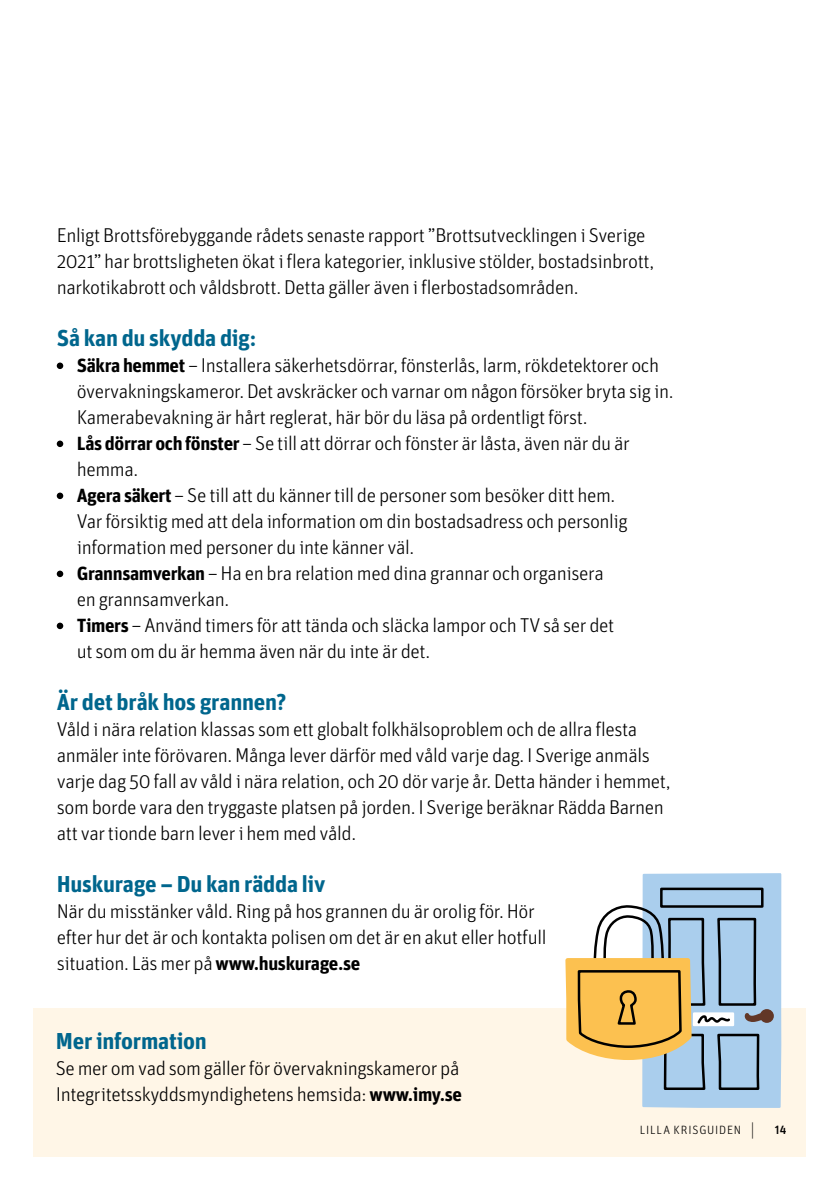
<style>
.page{position:relative;width:840px;height:1191px;background:#fff}
.page>*{position:absolute;margin:0;border:0;box-sizing:border-box;transform-origin:0 0}
.t1{font:700 23px "Unit OTRB";letter-spacing:-.01em;color:#00668d}
.t2{font:300 20px/26px "Unit OTRB";letter-spacing:-.02em;color:#000}
.t3{font:300 12px "Unit OTRB";letter-spacing:.065em;color:#000}
.s1{font-weight:700;font-size:19px}
.s2{font-size:18px}
.s3{font-family:"Unit OTRB1 Medi";font-weight:400}
</style>
<div class="page">
<div style="left:57px;top:362px;width:6px;height:7px;background:#000;border-radius:50%"></div>
<div style="left:57px;top:440px;width:6px;height:7px;background:#000;border-radius:50%"></div>
<div style="left:57px;top:492px;width:6px;height:7px;background:#000;border-radius:50%"></div>
<div style="left:57px;top:570px;width:6px;height:7px;background:#000;border-radius:50%"></div>
<div style="left:57px;top:622px;width:6px;height:7px;background:#000;border-radius:50%"></div>
<div style="left:33px;top:1008px;width:772px;height:149px;background:#fff6e7"></div>
<svg style="left:565px;top:873px;width:217px;height:235px"></svg>
<p class="t2" style="left:57px;top:222px;width:599px">Enligt Brottsförebyggande rådets senaste rapport ”Brottsutvecklingen i Sverige<br>2021” har brottsligheten ökat i flera kategorier, inklusive stölder, bostadsinbrott, narkotikabrott och våldsbrott. Detta gäller även i flerbostadsområden.</p>
<p class="t1" style="left:57px;top:323px;width:201px">Så kan du skydda dig:</p>
<p class="t2" style="left:77px;top:352px;width:598px"><span class="s1">Säkra hemmet</span> – Installera säkerhetsdörrar, fönsterlås, larm, rökdetektorer och övervakningskameror. Det avskräcker och varnar om någon försöker bryta sig in.<br>Kamerabevakning är hårt reglerat, här bör du läsa på ordentligt först.<br><span class="s1">Lås dörrar och fönster</span> – Se till att dörrar och fönster är låsta, även när du är hemma.<br><span class="s1">Agera säkert</span> – Se till att du känner till de personer som besöker ditt hem.<br>Var försiktig med att dela information om din bostadsadress och personlig information med personer du inte känner väl.<br><span class="s1">Grannsamverkan</span> – Ha en bra relation med dina grannar och organisera<br>en grannsamverkan.<br><span class="s1">Timers</span> – Använd timers för att tända och släcka lampor och TV så ser det<br>ut som om du är hemma även när du inte är det.</p>
<p class="t1" style="left:57px;top:687px;width:231px">Är det bråk hos grannen?</p>
<p class="t2" style="left:57px;top:716px;width:615px">Våld i nära relation klassas som ett globalt folkhälsoproblem och de allra flesta anmäler inte förövaren. Många lever därför med våld varje dag. I Sverige anmäls varje dag 50 fall av våld i nära relation, och 20 dör varje år. Detta händer i hemmet, som borde vara den tryggaste platsen på jorden. I Sverige beräknar Rädda Barnen att var tionde barn lever i hem med våld.</p>
<p class="t1" style="left:57px;top:869px;width:270px">Huskurage – Du kan rädda liv</p>
<p class="t2" style="left:57px;top:898px;width:491px">När du misstänker våld. Ring på hos grannen du är orolig för. Hör efter hur det är och kontakta polisen om det är en akut eller hotfull situation. Läs mer på <span class="s1">www.huskurage.se</span></p>
<p class="t1" style="left:56px;top:1026px;width:152px">Mer information</p>
<p class="t2" style="left:56px;top:1055px;width:407px">Se mer om vad som gäller för övervakningskameror på<br>Integritetsskyddsmyndighetens hemsida: <span class="s1">www.imy.se</span></p>
<p class="t3" style="left:639px;top:1123px;width:148px">LILLA KRISGUIDEN <span class="s2">|</span> <span class="s3">14</span></p>
</div>
